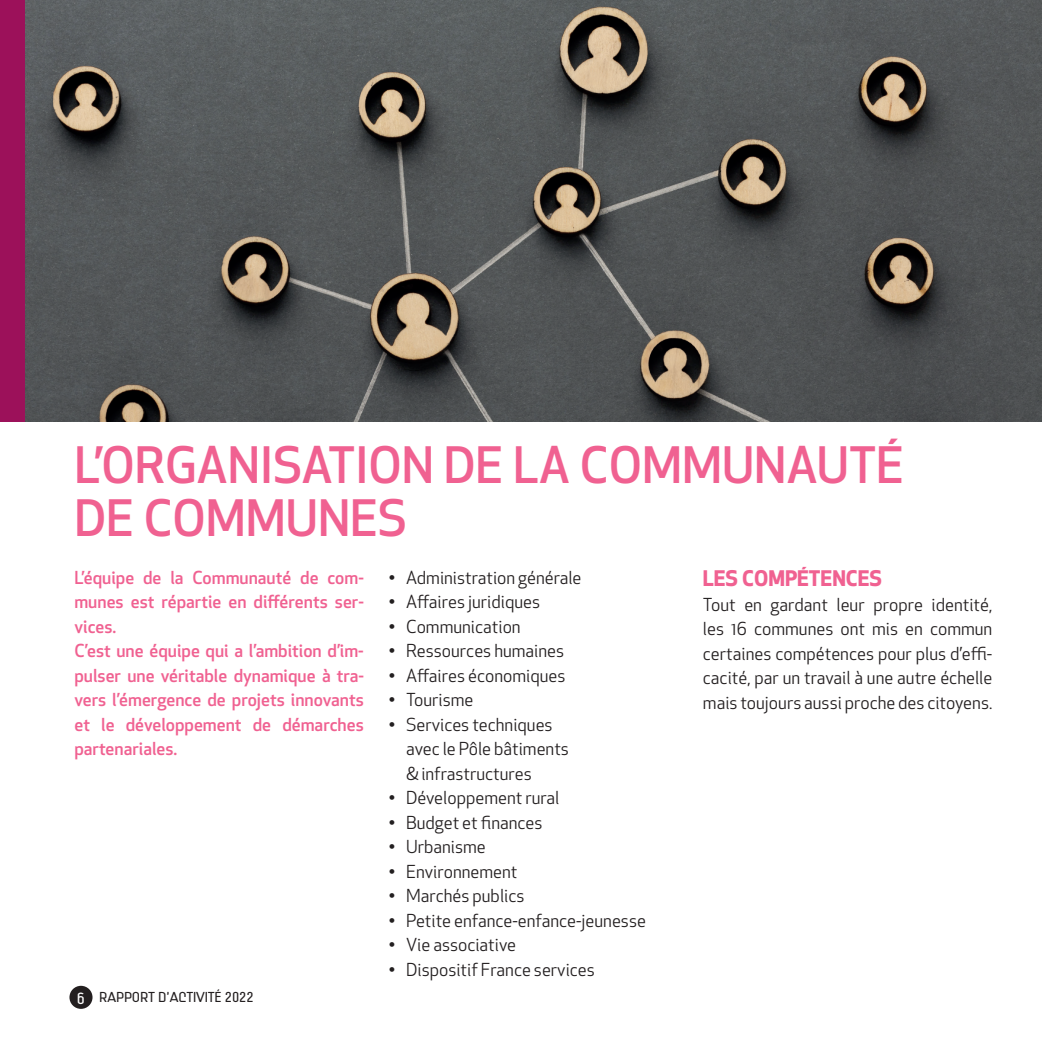
<style>
.page{position:relative;width:1042px;height:1042px;background:#fff}
.page>*{position:absolute;margin:0;border:0;box-sizing:border-box;transform-origin:0 0}
.t1{font:500 49px/52.5px "Apex New";color:#f06191}
.t2{font:700 21px "Apex New";color:#f06191}
.t3{font:17.5px/24.5px "Apex New";color:#231f20;text-align:justify}
.t4{font:500 17.5px/24.5px "Apex New";color:#f06191}
.t5{font:14px "Lindau";color:#231f20}
.s1{font-size:15.75px;color:#fff}
</style>
<div class="page">
<img style="left:25px;top:0;width:1016px;height:422px">
<div style="left:0;top:0;width:25px;height:422px;background:#9c115a"></div>
<hr style="left:1041px;top:0;width:1px;height:422px;background:#bcbdc0">
<div style="left:69px;top:986px;width:24px;height:23px;background:#231f20;border-radius:50%"></div>
<h1 class="t1" style="left:74px;top:438px;width:831px">L’ORGANISATION DE LA COMMUNAUTÉ<br>DE COMMUNES</h1>
<p class="t4" style="left:74px;top:565px;width:291px">L’équipe de la Communauté de com&shy;munes est répartie en différents ser&shy;vices.<br>C’est une équipe qui a l’ambition d’im&shy;pulser une véritable dynamique à tra&shy;vers l’émergence de projets innovants et le développement de démarches partenariales.</p>
<p class="t2" style="left:703px;top:563px;width:181px">LES COMPÉTENCES</p>
<p class="t3" style="left:389px;top:565px;width:194px">• Administration générale</p>
<p class="t3" style="left:389px;top:590px;width:153px">• Affaires juridiques</p>
<p class="t3" style="left:389px;top:614px;width:133px">• Communication</p>
<p class="t3" style="left:389px;top:639px;width:177px">• Ressources humaines</p>
<p class="t3" style="left:389px;top:663px;width:178px">• Affaires économiques</p>
<p class="t3" style="left:389px;top:688px;width:86px">• Tourisme</p>
<p class="t3" style="left:406px;top:712px;width:164px;text-align:left;text-indent:-17px">• Services techniques avec le Pôle bâtiments &amp; infrastructures</p>
<p class="t3" style="left:389px;top:786px;width:172px">• Développement rural</p>
<p class="t3" style="left:389px;top:810px;width:155px">• Budget et finances</p>
<p class="t3" style="left:389px;top:835px;width:99px">• Urbanisme</p>
<p class="t3" style="left:389px;top:859px;width:130px">• Environnement</p>
<p class="t3" style="left:389px;top:884px;width:137px">• Marchés publics</p>
<p class="t3" style="left:389px;top:908px;width:259px">• Petite enfance-enfance-jeunesse</p>
<p class="t3" style="left:389px;top:933px;width:129px">• Vie associative</p>
<p class="t3" style="left:389px;top:957px;width:208px">• Dispositif France services</p>
<p class="t3" style="left:703px;top:592px;width:291px">Tout en gardant leur propre identité, les 16 communes ont mis en commun certaines compétences pour plus d’effi&shy;cacité, par un travail à une autre échelle mais toujours aussi proche des citoyens.</p>
<p class="t5" style="left:77px;top:989px;width:178px"><span class="s1">6</span> RAPPORT D’ACTIVITÉ 2022</p>
</div>
